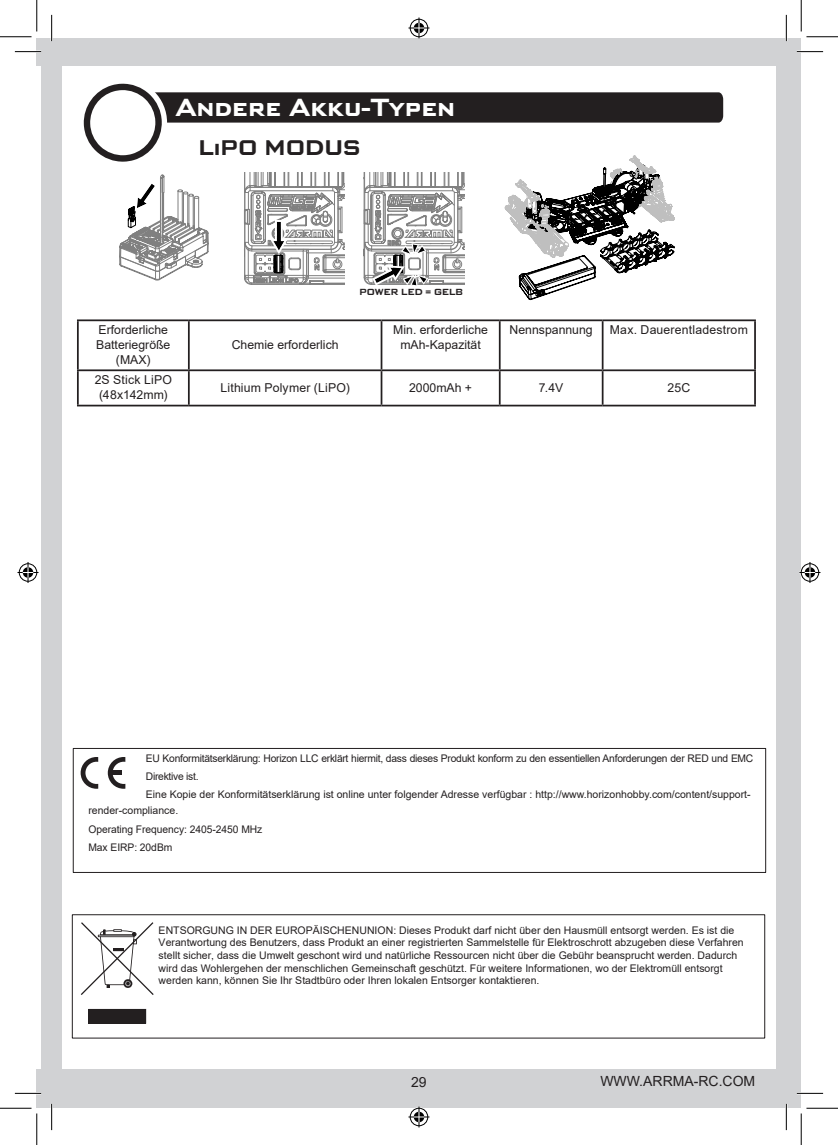
<style>
.page{position:relative;width:838px;height:1145px;background:#fff}
.page>*{position:absolute;margin:0;border:0;box-sizing:border-box;transform-origin:0 0}
.t1{font:700 24.5px "Bank Gothic";color:#fff}
.t2{font:700 21px "Bank Gothic";color:#231f20}
.t3{font:14px "Arial";color:#231f20}
.Normal_Paragraph_Euro{font:12.25px/14.7px "Arial";color:#231f20;text-align:center}
.label-paragraph2{font:10.5px/12.6px "Arial";color:#231f20}
.label-paragraph2-2{font:10.5px/17.5px "Arial";letter-spacing:-.025em;color:#231f20}
.t4{font:700 8.75px "Bank Gothic";color:#231f20}
</style>
<div class="page">
<div style="left:37px;top:38px;width:763px;height:1069px;background:#d1d2d4"></div>
<div style="left:62px;top:67px;width:713px;height:1002px;background:#fff"></div>
<hr style="left:37px;top:67px;width:4px;height:1002px;background:#fff">
<div style="left:73px;top:748px;width:693px;height:125px;border:1px solid #231f20"></div>
<div style="left:72px;top:914px;width:693px;height:125px;border:1px solid #231f20"></div>
<svg style="left:88px;top:1009px;width:58px;height:14px"></svg>
<svg style="left:81px;top:922px;width:73px;height:73px"></svg>
<svg style="left:81px;top:757px;width:17px;height:32px"></svg>
<svg style="left:108px;top:757px;width:17px;height:32px"></svg>
<hr style="left:77px;top:319px;width:112px;height:2px;background:#231f20">
<hr style="left:77px;top:321px;width:2px;height:48px;background:#231f20">
<hr style="left:189px;top:319px;width:192px;height:2px;background:#231f20">
<hr style="left:188px;top:321px;width:2px;height:48px;background:#231f20">
<hr style="left:381px;top:319px;width:118px;height:2px;background:#231f20">
<hr style="left:380px;top:321px;width:2px;height:48px;background:#231f20">
<hr style="left:499px;top:319px;width:103px;height:2px;background:#231f20">
<hr style="left:499px;top:321px;width:1px;height:48px;background:#231f20">
<hr style="left:602px;top:319px;width:153px;height:2px;background:#231f20">
<hr style="left:601px;top:321px;width:2px;height:48px;background:#231f20">
<hr style="left:754px;top:321px;width:1px;height:48px;background:#231f20">
<hr style="left:77px;top:369px;width:112px;height:2px;background:#231f20">
<hr style="left:189px;top:369px;width:192px;height:2px;background:#231f20">
<hr style="left:188px;top:371px;width:2px;height:34px;background:#231f20">
<hr style="left:381px;top:369px;width:118px;height:2px;background:#231f20">
<hr style="left:380px;top:371px;width:2px;height:34px;background:#231f20">
<hr style="left:499px;top:369px;width:103px;height:2px;background:#231f20">
<hr style="left:499px;top:371px;width:1px;height:34px;background:#231f20">
<hr style="left:602px;top:369px;width:153px;height:2px;background:#231f20">
<hr style="left:601px;top:371px;width:2px;height:34px;background:#231f20">
<hr style="left:754px;top:371px;width:1px;height:34px;background:#231f20">
<hr style="left:77px;top:405px;width:112px;height:1px;background:#231f20">
<hr style="left:189px;top:405px;width:192px;height:1px;background:#231f20">
<hr style="left:381px;top:405px;width:118px;height:1px;background:#231f20">
<hr style="left:499px;top:405px;width:103px;height:1px;background:#231f20">
<hr style="left:602px;top:405px;width:153px;height:1px;background:#231f20">
<hr style="left:77px;top:371px;width:2px;height:34px;background:#231f20">
<hr style="left:15px;top:51px;width:26px;height:2px;background:#fff">
<hr style="left:796px;top:51px;width:27px;height:2px;background:#fff">
<hr style="left:15px;top:1092px;width:26px;height:2px;background:#fff">
<hr style="left:796px;top:1092px;width:27px;height:2px;background:#fff">
<hr style="left:51px;top:15px;width:2px;height:26px;background:#fff">
<hr style="left:51px;top:1104px;width:2px;height:26px;background:#fff">
<hr style="left:785px;top:15px;width:2px;height:26px;background:#fff">
<hr style="left:785px;top:1104px;width:2px;height:26px;background:#fff">
<svg style="left:15px;top:51px;width:26px;height:1px"></svg>
<svg style="left:796px;top:51px;width:27px;height:1px"></svg>
<svg style="left:15px;top:1093px;width:26px;height:1px"></svg>
<svg style="left:796px;top:1093px;width:27px;height:1px"></svg>
<svg style="left:51px;top:15px;width:1px;height:26px"></svg>
<svg style="left:51px;top:1104px;width:1px;height:26px"></svg>
<svg style="left:786px;top:15px;width:1px;height:26px"></svg>
<svg style="left:786px;top:1104px;width:1px;height:26px"></svg>
<hr style="left:0;top:36px;width:32px;height:1px;background:#000">
<hr style="left:806px;top:36px;width:31px;height:1px;background:#000">
<hr style="left:0;top:1108px;width:32px;height:1px;background:#000">
<hr style="left:806px;top:1108px;width:31px;height:1px;background:#000">
<hr style="left:36px;top:0;width:1px;height:31px;background:#000">
<hr style="left:36px;top:1113px;width:1px;height:32px;background:#000">
<hr style="left:800px;top:0;width:1px;height:31px;background:#000">
<hr style="left:800px;top:1113px;width:1px;height:32px;background:#000">
<svg style="left:83px;top:17px;width:640px;height:283px"></svg>
<svg style="left:408px;top:1106px;width:21px;height:21px"></svg>
<svg style="left:18px;top:562px;width:21px;height:21px"></svg>
<svg style="left:799px;top:562px;width:21px;height:21px"></svg>
<p class="t1" style="left:176px;top:93px;width:281px">Andere Akku-Typen</p>
<p class="t2" style="left:198px;top:135px;width:163px">LiPO MODUS</p>
<p class="Normal_Paragraph_Euro" style="left:96px;top:322px;width:76px">Erforderliche<br>Batteriegröße (MAX)</p>
<p class="Normal_Paragraph_Euro" style="left:232px;top:337px;width:108px">Chemie erforderlich</p>
<p class="t4" style="left:359px;top:286px;width:105px">POWER LED = GELB</p>
<p class="Normal_Paragraph_Euro" style="left:393px;top:322px;width:96px">Min. erforderliche mAh-Kapazität</p>
<p class="Normal_Paragraph_Euro" style="left:509px;top:322px;width:85px">Nennspannung</p>
<p class="Normal_Paragraph_Euro" style="left:609px;top:322px;width:139px">Max. Dauerentladestrom</p>
<p class="Normal_Paragraph_Euro" style="left:95px;top:372px;width:79px">2S Stick LiPO (48x142mm)</p>
<p class="Normal_Paragraph_Euro" style="left:220px;top:380px;width:131px">Lithium Polymer (LiPO)</p>
<p class="Normal_Paragraph_Euro" style="left:409px;top:380px;width:64px">2000mAh +</p>
<p class="Normal_Paragraph_Euro" style="left:539px;top:380px;width:26px">7.4V</p>
<p class="Normal_Paragraph_Euro" style="left:667px;top:380px;width:24px">25C</p>
<p class="label-paragraph2-2" style="left:146px;top:750px;width:609px">EU Konformitätserklärung: Horizon LLC erklärt hiermit, dass dieses Produkt konform zu den essentiellen Anforderungen der RED und EMC<br>Direktive ist.</p>
<p class="label-paragraph2" style="left:88px;top:786px;width:663px;line-height:16.6px;text-indent:57px">Eine Kopie der Konformitätserklärung ist online unter folgender Adresse verfügbar : http://www.horizonhobby.com/content/support&shy;render-compliance.</p>
<p class="label-paragraph2" style="left:88px;top:823px;width:175px">Operating Frequency: 2405-2450 MHz</p>
<p class="label-paragraph2" style="left:88px;top:841px;width:85px">Max EIRP: 20dBm</p>
<p class="label-paragraph2" style="left:159px;top:924px;width:586px">ENTSORGUNG IN DER EUROPÄISCHENUNION: Dieses Produkt darf nicht über den Hausmüll entsorgt werden. Es ist die Verantwortung des Benutzers, dass Produkt an einer registrierten Sammelstelle für Elektroschrott abzugeben diese Verfahren stellt sicher, dass die Umwelt geschont wird und natürliche Ressourcen nicht über die Gebühr beansprucht werden. Dadurch wird das Wohlergehen der menschlichen Gemeinschaft geschützt. Für weitere Informationen, wo der Elektromüll entsorgt werden kann, können Sie Ihr Stadtbüro oder Ihren lokalen Entsorger kontaktieren.</p>
<h3 class="t3" style="left:411px;top:1072px;width:17px">29</h3>
<h3 class="t3" style="left:600px;top:1071px;width:156px">WWW.ARRMA-RC.COM</h3>
</div>
